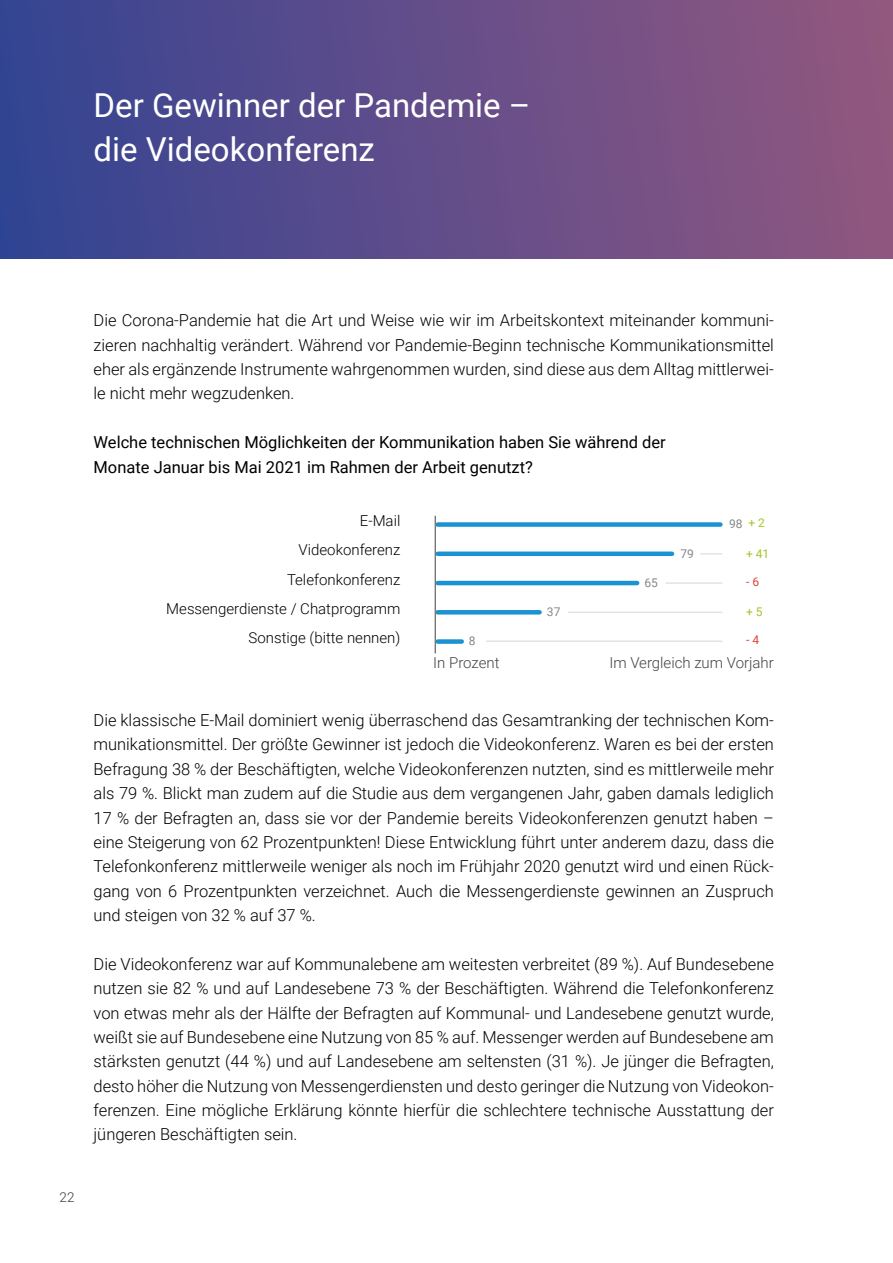
<style>
.page{position:relative;width:893px;height:1263px;background:#fff}
.page>*{position:absolute;margin:0;border:0;box-sizing:border-box;transform-origin:0 0}
.t1{font:33px/44px "Roboto";color:#fff}
.t2{font:300 16.5px/24.3px "Roboto";color:#000;text-align:justify}
.t3{font:16.5px/24.3px "Roboto";color:#000}
.t4{font:300 15px/29.2px "Roboto";color:#000;text-align:right}
.t5{font:300 15px "Roboto";color:#424241}
.t6{font:300 13.5px "Roboto";color:#393938}
.t7{font:12px "Roboto";color:#878787}
.t8{font:12px "Roboto";color:#a2c628}
.t9{font:12px "Roboto";color:#d94431}
</style>
<div class="page">
<div style="left:0;top:0;width:893px;height:258px;background:linear-gradient(to right,#334493,#93577f)"></div>
<hr style="left:701px;top:553px;width:21px;height:2px;background:#c7c7c6">
<div style="left:438px;top:522px;width:282px;height:5px;background:#1b92d1"></div>
<div style="left:438px;top:551px;width:234px;height:5px;background:#1b92d1"></div>
<hr style="left:666px;top:582px;width:56px;height:2px;background:#c7c7c6">
<hr style="left:438px;top:581px;width:199px;height:4px;background:#1b92d1">
<hr style="left:568px;top:612px;width:154px;height:1px;background:#c7c7c6">
<hr style="left:486px;top:640px;width:236px;height:2px;background:#c7c7c6">
<hr style="left:438px;top:610px;width:102px;height:4px;background:#1b92d1">
<div style="left:438px;top:639px;width:24px;height:5px;background:#1b92d1"></div>
<hr style="left:435px;top:516px;width:1px;height:137px;background:#424241">
<h1 class="t1" style="left:94px;top:82px;width:439px">Der Gewinner der Pandemie – die Videokonferenz</h1>
<p class="t2" style="left:94px;top:308px;width:682px">Die Corona-Pandemie hat die Art und Weise wie wir im Arbeitskontext miteinander kommuni&shy;zieren nachhaltig verändert. Während vor Pandemie-Beginn technische Kommunikationsmittel eher als ergänzende Instrumente wahrgenommen wurden, sind diese aus dem Alltag mittlerwei&shy;le nicht mehr wegzudenken.</p>
<p class="t3" style="left:94px;top:430px;width:574px">Welche technischen Möglichkeiten der Kommunikation haben Sie während der<br>Monate Januar bis Mai 2021 im Rahmen der Arbeit genutzt?</p>
<p class="t4" style="left:166px;top:506px;width:236px">E-Mail<br>Videokonferenz<br>Telefonkonferenz<br>Messengerdienste / Chatprogramm<br>Sonstige (bitte nennen)</p>
<p class="t7" style="left:469px;top:632px;width:8px">8</p>
<p class="t7" style="left:547px;top:603px;width:15px">37</p>
<p class="t7" style="left:644px;top:575px;width:15px">65</p>
<p class="t7" style="left:680px;top:546px;width:15px">79</p>
<p class="t8" style="left:748px;top:515px;width:18px">+ 2</p>
<p class="t7" style="left:729px;top:515px;width:15px">98</p>
<p class="t8" style="left:746px;top:546px;width:25px">+ 41</p>
<p class="t9" style="left:746px;top:574px;width:15px">- 6</p>
<p class="t8" style="left:746px;top:604px;width:18px">+ 5</p>
<p class="t9" style="left:746px;top:632px;width:15px">- 4</p>
<p class="t5" style="left:433px;top:652px;width:68px">In Prozent</p>
<p class="t5" style="left:609px;top:652px;width:166px">Im Vergleich zum Vorjahr</p>
<p class="t2" style="left:94px;top:707px;width:682px">Die klassische E-Mail dominiert wenig überraschend das Gesamtranking der technischen Kom&shy;munikationsmittel. Der größte Gewinner ist jedoch die Videokonferenz. Waren es bei der ersten Befragung 38 % der Beschäftigten, welche Videokonferenzen nutzten, sind es mittlerweile mehr als 79 %. Blickt man zudem auf die Studie aus dem vergangenen Jahr, gaben damals lediglich 17 % der Befragten an, dass sie vor der Pandemie bereits Videokonferenzen genutzt haben – eine Steigerung von 62 Prozentpunkten! Diese Entwicklung führt unter anderem dazu, dass die Telefonkonferenz mittlerweile weniger als noch im Frühjahr 2020 genutzt wird und einen Rück&shy;gang von 6 Prozentpunkten verzeichnet. Auch die Messengerdienste gewinnen an Zuspruch und steigen von 32 % auf 37 %.</p>
<p class="t2" style="left:94px;top:951px;width:682px">Die Videokonferenz war auf Kommunalebene am weitesten verbreitet (89 %). Auf Bundesebene nutzen sie 82 % und auf Landesebene 73 % der Beschäftigten. Während die Telefonkonferenz von etwas mehr als der Hälfte der Befragten auf Kommunal- und Landesebene genutzt wurde, weißt sie auf Bundesebene eine Nutzung von 85 % auf. Messenger werden auf Bundesebene am stärksten genutzt (44 %) und auf Landesebene am seltensten (31 %). Je jünger die Befragten, desto höher die Nutzung von Messengerdiensten und desto geringer die Nutzung von Videokon&shy;ferenzen. Eine mögliche Erklärung könnte hierfür die schlechtere technische Ausstattung der jüngeren Beschäftigten sein.</p>
<p class="t6" style="left:60px;top:1187px;width:16px">22</p>
</div>
